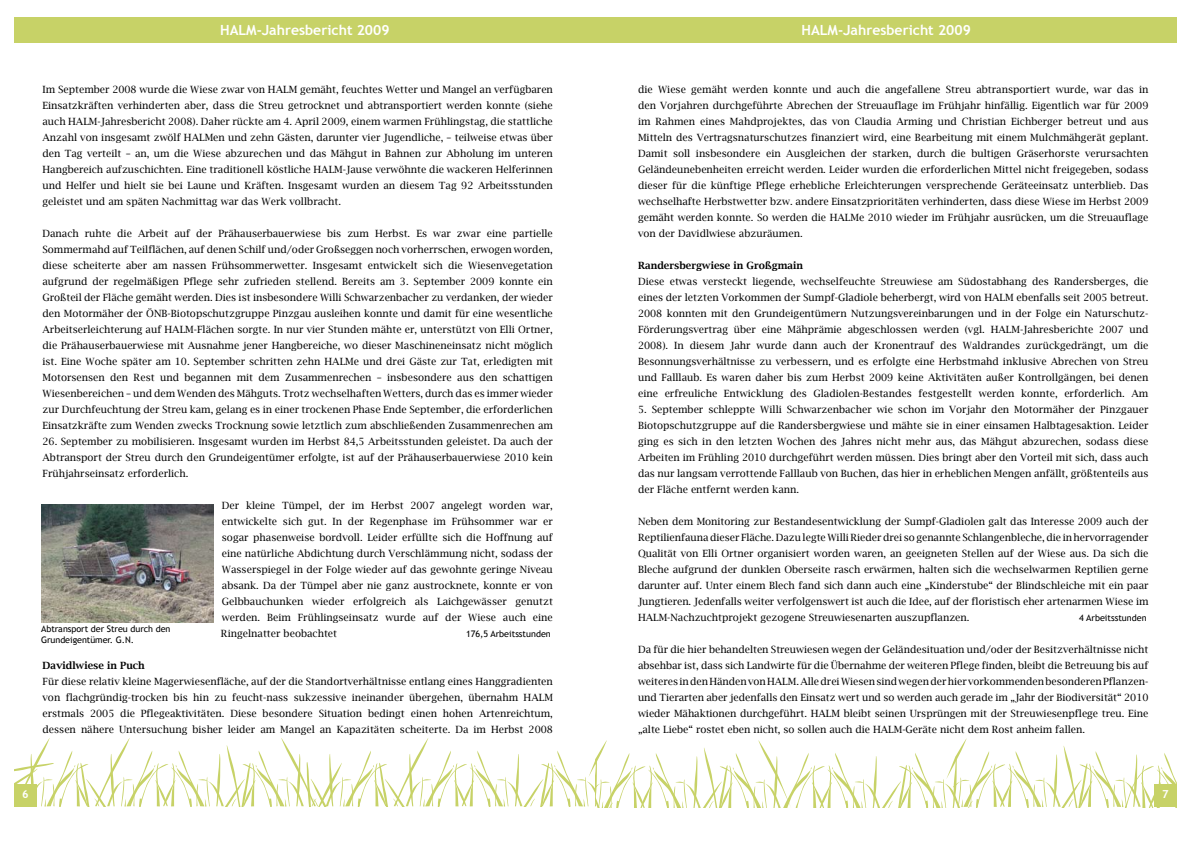
<style>
.page{position:relative;width:1191px;height:842px;background:#fff}
.page>*{position:absolute;margin:0;border:0;box-sizing:border-box;transform-origin:0 0}
.t1{font:700 14px "Trebuchet MS";color:#fff}
.t2{font:700 11px "Trebuchet MS";color:#fff}
.t3{font:10px/16px "Lucida Bright";color:#000;text-align:justify}
.t4{font:600 10px "Lucida Bright";color:#000}
.t5{font:9px/10.8px "Trebuchet MS";letter-spacing:-.005em;color:#000}
</style>
<div class="page">
<div style="left:14px;top:17px;width:581px;height:26px;background:#c7d267"></div>
<div style="left:595px;top:17px;width:581px;height:26px;background:#c7d267"></div>
<svg style="left:14px;top:738px;width:1162px;height:69px"></svg>
<div style="left:1154px;top:784px;width:22px;height:22px;background:#c7d267"></div>
<img style="left:41px;top:504px;width:172px;height:118px">
<h1 class="t1" style="left:220px;top:21px;width:171px">HALM-Jahresbericht 2009</h1>
<p class="t3" style="left:43px;top:81px;width:512px">Im September 2008 wurde die Wiese zwar von HALM gemäht, feuchtes Wetter und Mangel an verfügbaren Einsatzkräften verhinderten aber, dass die Streu getrocknet und abtransportiert werden konnte (siehe auch HALM-Jahresbericht 2008). Daher rückte am 4. April 2009, einem warmen Frühlingstag, die stattliche Anzahl von insgesamt zwölf HALMen und zehn Gästen, darunter vier Jugendliche, – teilweise etwas über den Tag verteilt – an, um die Wiese abzurechen und das Mähgut in Bahnen zur Abholung im unteren Hangbereich aufzuschichten. Eine traditionell köstliche HALM-Jause verwöhnte die wackeren Helferinnen und Helfer und hielt sie bei Laune und Kräften. Insgesamt wurden an diesem Tag 92 Arbeitsstunden geleistet und am späten Nachmittag war das Werk vollbracht.</p>
<p class="t3" style="left:43px;top:225px;width:512px">Danach ruhte die Arbeit auf der Prähauserbauerwiese bis zum Herbst. Es war zwar eine partielle Sommermahd auf Teilflächen, auf denen Schilf und/oder Großseggen noch vorherrschen, erwogen worden, diese scheiterte aber am nassen Frühsommerwetter. Insgesamt entwickelt sich die Wiesenvegetation aufgrund der regelmäßigen Pflege sehr zufrieden stellend. Bereits am 3. September 2009 konnte ein Großteil der Fläche gemäht werden. Dies ist insbesondere Willi Schwarzenbacher zu verdanken, der wieder den Motormäher der ÖNB-Biotopschutzgruppe Pinzgau ausleihen konnte und damit für eine wesentliche Arbeitserleichterung auf HALM-Flächen sorgte. In nur vier Stunden mähte er, unterstützt von Elli Ortner, die Prähauserbauerwiese mit Ausnahme jener Hangbereiche, wo dieser Maschineneinsatz nicht möglich ist. Eine Woche später am 10. September schritten zehn HALMe und drei Gäste zur Tat, erledigten mit Motorsensen den Rest und begannen mit dem Zusammenrechen – insbesondere aus den schattigen Wiesenbereichen – und dem Wenden des Mähguts. Trotz wechselhaften Wetters, durch das es immer wieder zur Durchfeuchtung der Streu kam, gelang es in einer trockenen Phase Ende September, die erforderlichen Einsatzkräfte zum Wenden zwecks Trocknung sowie letztlich zum abschließenden Zusammenrechen am</p>
<p class="t3" style="left:43px;top:433px;width:512px">26. September zu mobilisieren. Insgesamt wurden im Herbst 84,5 Arbeitsstunden geleistet. Da auch der Abtransport der Streu durch den Grundeigentümer erfolgte, ist auf der Prähauserbauerwiese 2010 kein Frühjahrseinsatz erforderlich.</p>
<p class="t3" style="left:221px;top:497px;width:333px">Der kleine Tümpel, der im Herbst 2007 angelegt worden war, entwickelte sich gut. In der Regenphase im Frühsommer war er sogar phasenweise bordvoll. Leider erfüllte sich die Hoffnung auf eine natürliche Abdichtung durch Verschlämmung nicht, sodass der Wasserspiegel in der Folge wieder auf das gewohnte geringe Niveau absank. Da der Tümpel aber nie ganz austrocknete, konnte er von Gelbbauchunken wieder erfolgreich als Laichgewässer genutzt werden. Beim Frühlingseinsatz wurde auf der Wiese auch eine Ringelnatter beobachtet</p>
<p class="t5" style="left:41px;top:624px;width:131px">Abtransport der Streu durch den<br>Grundeigentümer. G.N.</p>
<p class="t5" style="left:466px;top:628px;width:86px">176,5 Arbeitsstunden</p>
<p class="t4" style="left:43px;top:659px;width:104px">Davidlwiese in Puch</p>
<p class="t3" style="left:43px;top:673px;width:512px">Für diese relativ kleine Magerwiesenfläche, auf der die Standortverhältnisse entlang eines Hanggradienten von flachgründig-trocken bis hin zu feucht-nass sukzessive ineinander übergehen, übernahm HALM erstmals 2005 die Pflegeaktivitäten. Diese besondere Situation bedingt einen hohen Artenreichtum, dessen nähere Untersuchung bisher leider am Mangel an Kapazitäten scheiterte. Da im Herbst 2008</p>
<p class="t2" style="left:22px;top:787px;width:8px">6</p>
<h1 class="t1" style="left:801px;top:21px;width:171px">HALM-Jahresbericht 2009</h1>
<p class="t3" style="left:638px;top:81px;width:512px">die Wiese gemäht werden konnte und auch die angefallene Streu abtransportiert wurde, war das in den Vorjahren durchgeführte Abrechen der Streuauflage im Frühjahr hinfällig. Eigentlich war für 2009 im Rahmen eines Mahdprojektes, das von Claudia Arming und Christian Eichberger betreut und aus Mitteln des Vertragsnaturschutzes finanziert wird, eine Bearbeitung mit einem Mulchmähgerät geplant.<br>Damit soll insbesondere ein Ausgleichen der starken, durch die bultigen Gräserhorste verursachten Geländeunebenheiten erreicht werden. Leider wurden die erforderlichen Mittel nicht freigegeben, sodass dieser für die künftige Pflege erhebliche Erleichterungen versprechende Geräteeinsatz unterblieb. Das wechselhafte Herbstwetter bzw. andere Einsatzprioritäten verhinderten, dass diese Wiese im Herbst 2009 gemäht werden konnte. So werden die HALMe 2010 wieder im Frühjahr ausrücken, um die Streuauflage von der Davidlwiese abzuräumen.</p>
<p class="t4" style="left:638px;top:259px;width:166px">Randersbergwiese in Großgmain</p>
<p class="t3" style="left:638px;top:273px;width:512px">Diese etwas versteckt liegende, wechselfeuchte Streuwiese am Südostabhang des Randersberges, die eines der letzten Vorkommen der Sumpf-Gladiole beherbergt, wird von HALM ebenfalls seit 2005 betreut.<br>2008 konnten mit den Grundeigentümern Nutzungsvereinbarungen und in der Folge ein Naturschutz-Förderungsvertrag über eine Mähprämie abgeschlossen werden (vgl. HALM-Jahresberichte 2007 und 2008). In diesem Jahr wurde dann auch der Kronentrauf des Waldrandes zurückgedrängt, um die Besonnungsverhältnisse zu verbessern, und es erfolgte eine Herbstmahd inklusive Abrechen von Streu und Falllaub. Es waren daher bis zum Herbst 2009 keine Aktivitäten außer Kontrollgängen, bei denen eine erfreuliche Entwicklung des Gladiolen-Bestandes festgestellt werden konnte, erforderlich. Am</p>
<p class="t3" style="left:638px;top:401px;width:512px">5. September schleppte Willi Schwarzenbacher wie schon im Vorjahr den Motormäher der Pinzgauer Biotopschutzgruppe auf die Randersbergwiese und mähte sie in einer einsamen Halbtagesaktion. Leider ging es sich in den letzten Wochen des Jahres nicht mehr aus, das Mähgut abzurechen, sodass diese Arbeiten im Frühling 2010 durchgeführt werden müssen. Dies bringt aber den Vorteil mit sich, dass auch das nur langsam verrottende Falllaub von Buchen, das hier in erheblichen Mengen anfällt, größtenteils aus der Fläche entfernt werden kann.</p>
<p class="t3" style="left:638px;top:513px;width:512px">Neben dem Monitoring zur Bestandesentwicklung der Sumpf-Gladiolen galt das Interesse 2009 auch der Reptilienfauna dieser Fläche. Dazu legte Willi Rieder drei so genannte Schlangenbleche, die in hervorragender Qualität von Elli Ortner organisiert worden waren, an geeigneten Stellen auf der Wiese aus. Da sich die Bleche aufgrund der dunklen Oberseite rasch erwärmen, halten sich die wechselwarmen Reptilien gerne darunter auf. Unter einem Blech fand sich dann auch eine „Kinderstube“ der Blindschleiche mit ein paar Jungtieren. Jedenfalls weiter verfolgenswert ist auch die Idee, auf der floristisch eher artenarmen Wiese im HALM-Nachzuchtprojekt gezogene Streuwiesenarten auszupflanzen.</p>
<p class="t5" style="left:1079px;top:612px;width:69px">4 Arbeitsstunden</p>
<p class="t3" style="left:638px;top:641px;width:512px">Da für die hier behandelten Streuwiesen wegen der Geländesituation und/oder der Besitzverhältnisse nicht absehbar ist, dass sich Landwirte für die Übernahme der weiteren Pflege finden, bleibt die Betreuung bis auf weiteres in den Händen von HALM. Alle drei Wiesen sind wegen der hier vorkommenden besonderen Pflanzen&shy;und Tierarten aber jedenfalls den Einsatz wert und so werden auch gerade im „Jahr der Biodiversität“ 2010 wieder Mähaktionen durchgeführt. HALM bleibt seinen Ursprüngen mit der Streuwiesenpflege treu. Eine „alte Liebe“ rostet eben nicht, so sollen auch die HALM-Geräte nicht dem Rost anheim fallen.</p>
<p class="t2" style="left:1162px;top:787px;width:8px">7</p>
</div>
